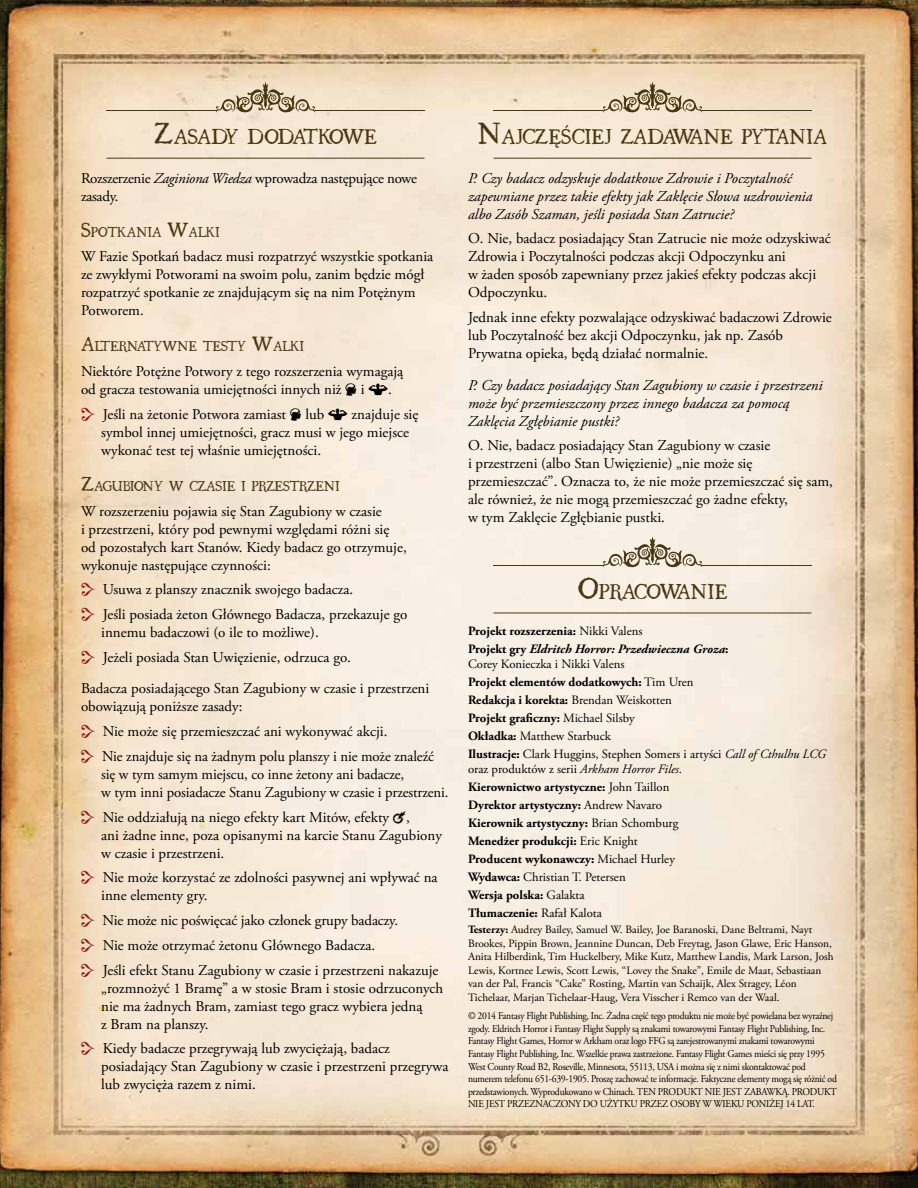
<style>
.page{position:relative;width:918px;height:1188px;background:#fff}
.page>*{position:absolute;margin:0;border:0;box-sizing:border-box;transform-origin:0 0}
.t1{font:18.9px "Ugly Qua";letter-spacing:-.035em;color:#493712}
.t2{font:18.9px "Ugly Qua";letter-spacing:-.065em;color:#493712}
.t3{font:15px/18px "Adobe Garamond Pro";color:#000}
.t4{font:italic 15px/18px "Adobe Garamond Pro";color:#000}
.t5{font:15px/18px "Adobe Garamond Pro";letter-spacing:-.02em;color:#000}
.t6{font:700 12.75px/18px "Adobe Garamond Pro";color:#000}
.t7{font:12.75px/18px "Adobe Garamond Pro";color:#000}
.t8{font:italic 700 12.75px/18px "Adobe Garamond Pro";color:#000}
.t9{font:12.6px "Ugly Qua";letter-spacing:-.055em;color:#493712}
.t10{font:12.6px "Ugly Qua";letter-spacing:-.035em;color:#493712}
.t11{font:12.6px "Ugly Qua";color:#493712}
.t12{font:11.25px/13.5px "Adobe Garamond Pro";color:#000}
.t13{font:10.5px/12.6px "Adobe Garamond Pro";letter-spacing:-.025em;color:#000;scale:.92 1}
.s1{font-size:27px}
.s2{font-style:italic}
.s3{font-size:18px}
.s4{font-style:normal}
.s5{font-weight:400;font-style:normal}
.s6{font-weight:700}
.s7{font-weight:400}
.s8{font-weight:400;font-style:italic}
</style>
<div class="page">
<img style="left:0;top:0;width:918px;height:1188px">
<hr style="left:107px;top:158px;width:317px;height:1px;background:#493712">
<svg style="left:215px;top:82px;width:101px;height:31px;background:#ccba9f"></svg>
<hr style="left:107px;top:110px;width:110px;height:1px;background:#493712">
<hr style="left:314px;top:110px;width:110px;height:1px;background:#493712">
<hr style="left:494px;top:158px;width:317px;height:1px;background:#493712">
<hr style="left:494px;top:613px;width:317px;height:1px;background:#493712">
<svg style="left:602px;top:82px;width:101px;height:31px;background:#ccba9f"></svg>
<hr style="left:494px;top:110px;width:110px;height:1px;background:#493712">
<hr style="left:701px;top:110px;width:110px;height:1px;background:#493712">
<svg style="left:602px;top:537px;width:101px;height:30px;background:#cdc3b1"></svg>
<hr style="left:494px;top:565px;width:110px;height:1px;background:#493712">
<hr style="left:701px;top:565px;width:110px;height:1px;background:#493712">
<svg style="left:346px;top:383px;width:11px;height:13px"></svg>
<svg style="left:369px;top:383px;width:19px;height:12px"></svg>
<svg style="left:82px;top:408px;width:13px;height:13px"></svg>
<svg style="left:290px;top:408px;width:11px;height:13px"></svg>
<svg style="left:328px;top:408px;width:20px;height:12px"></svg>
<svg style="left:82px;top:583px;width:13px;height:13px"></svg>
<svg style="left:82px;top:608px;width:13px;height:13px"></svg>
<svg style="left:82px;top:651px;width:13px;height:13px"></svg>
<svg style="left:82px;top:725px;width:13px;height:13px"></svg>
<svg style="left:82px;top:750px;width:12px;height:13px"></svg>
<svg style="left:82px;top:810px;width:13px;height:14px"></svg>
<svg style="left:393px;top:810px;width:13px;height:13px"></svg>
<svg style="left:82px;top:871px;width:13px;height:13px"></svg>
<svg style="left:82px;top:914px;width:13px;height:13px"></svg>
<svg style="left:82px;top:939px;width:13px;height:13px"></svg>
<svg style="left:82px;top:963px;width:13px;height:14px"></svg>
<svg style="left:82px;top:1042px;width:13px;height:13px"></svg>
<p class="t1" style="left:154px;top:122px;width:224px"><span class="s1">Z</span>ASADY DODATKOWE</p>
<p class="t5" style="left:81px;top:169px;width:338px">Rozszerzenie <span class="s2">Zaginiona Wiedza</span> wprowadza następujące nowe zasady.</p>
<p class="t11" style="left:81px;top:222px;width:140px"><span class="s3">S</span>POTKANIA <span class="s3">W</span>ALKI</p>
<p class="t3" style="left:81px;top:248px;width:354px">W Fazie Spotkań badacz musi rozpatrzyć wszystkie spotkania ze zwykłymi Potworami na swoim polu, zanim będzie mógł rozpatrzyć spotkanie ze znajdującym się na nim Potężnym Potworem.</p>
<p class="t10" style="left:81px;top:337px;width:225px"><span class="s3">A</span>LTERNATYWNE TESTY <span class="s3">W</span>ALKI</p>
<p class="t3" style="left:81px;top:363px;width:324px">Niektóre Potężne Potwory z tego rozszerzenia wymagają od gracza testowania umiejętności innych niż</p>
<p class="t3" style="left:361px;top:381px;width:5px">i</p>
<p class="t3" style="left:388px;top:381px;width:5px">.</p>
<p class="t3" style="left:101px;top:406px;width:319px;text-indent:250px">znajduje się symbol innej umiejętności, gracz musi w jego miejsce wykonać test tej właśnie umiejętności.</p>
<p class="t9" style="left:81px;top:476px;width:260px"><span class="s3">Z</span>AGUBIONY W CZASIE I PRZESTRZENI</p>
<p class="t3" style="left:81px;top:502px;width:327px">W rozszerzeniu pojawia się Stan Zagubiony w czasie<br>i przestrzeni, który pod pewnymi względami różni się od pozostałych kart Stanów. Kiedy badacz go otrzymuje, wykonuje następujące czynności:</p>
<p class="t3" style="left:103px;top:578px;width:306px;line-height:24.8px">Usuwa z planszy znacznik swojego badacza.<br>Jeśli posiada żeton Głównego Badacza, przekazuje go</p>
<p class="t3" style="left:101px;top:620px;width:251px;line-height:24.8px">innemu badaczowi (o ile to możliwe).<br>Jeżeli posiada Stan Uwięzienie, odrzuca go.</p>
<p class="t3" style="left:81px;top:680px;width:350px">Badacza posiadającego Stan Zagubiony w czasie i przestrzeni obowiązują poniższe zasady:</p>
<p class="t3" style="left:102px;top:719px;width:333px;line-height:24.8px">Nie może się przemieszczać ani wykonywać akcji.<br>Nie znajduje się na żadnym polu planszy i nie może znaleźć</p>
<p class="t3" style="left:101px;top:766px;width:349px">się w tym samym miejscu, co inne żetony ani badacze,<br>w tym inni posiadacze Stanu Zagubiony w czasie i przestrzeni.</p>
<p class="t3" style="left:101px;top:808px;width:342px">Nie oddziałują na niego efekty kart Mitów, efekty ,<br>ani żadne inne, poza opisanymi na karcie Stanu Zagubiony w czasie i przestrzeni.</p>
<p class="t3" style="left:101px;top:869px;width:338px">Nie może korzystać ze zdolności pasywnej ani wpływać na inne elementy gry.</p>
<p class="t3" style="left:102px;top:908px;width:338px;line-height:24.8px">Nie może nic poświęcać jako członek grupy badaczy.<br>Nie może otrzymać żetonu Głównego Badacza.<br>Jeśli efekt Stanu Zagubiony w czasie i przestrzeni nakazuje</p>
<p class="t3" style="left:101px;top:979px;width:344px">„rozmnożyć 1 Bramę” a w stosie Bram i stosie odrzuconych nie ma żadnych Bram, zamiast tego gracz wybiera jedną<br>z Bram na planszy.</p>
<p class="t3" style="left:101px;top:1040px;width:349px">Kiedy badacze przegrywają lub zwyciężają, badacz posiadający Stan Zagubiony w czasie i przestrzeni przegrywa lub zwycięża razem z nimi.</p>
<p class="t3" style="left:103px;top:406px;width:185px">Jeśli na żetonie Potwora zamiast</p>
<p class="t3" style="left:306px;top:406px;width:20px">lub</p>
<p class="t1" style="left:478px;top:122px;width:351px"><span class="s1">N</span>AJCZĘŚCIEJ ZADAWANE PYTANIA</p>
<p class="t4" style="left:468px;top:169px;width:346px">P. Czy badacz odzyskuje dodatkowe Zdrowie i Poczytalność zapewniane przez takie efekty jak Zaklęcie Słowa uzdrowienia albo Zasób Szaman, jeśli posiada Stan Zatrucie?</p>
<p class="t3" style="left:468px;top:230px;width:364px">O. Nie, badacz posiadający Stan Zatrucie nie może odzyskiwać Zdrowia i Poczytalności podczas akcji Odpoczynku ani<br>w żaden sposób zapewniany przez jakieś efekty podczas akcji Odpoczynku.</p>
<p class="t3" style="left:468px;top:309px;width:365px">Jednak inne efekty pozwalające odzyskiwać badaczowi Zdrowie lub Poczytalność bez akcji Odpoczynku, jak np. Zasób<br>Prywatna opieka, będą działać normalnie.</p>
<p class="t4" style="left:468px;top:376px;width:356px">P. Czy badacz posiadający Stan Zagubiony w czasie i przestrzeni może być przemieszczony przez innego badacza za pomocą<br>Zaklęcia Zgłębianie pustki?</p>
<p class="t3" style="left:468px;top:437px;width:367px">O. Nie, badacz posiadający Stan Zagubiony w czasie<br>i przestrzeni (albo Stan Uwięzienie) „nie może się przemieszczać”. Oznacza to, że nie może przemieszczać się sam, ale również, że nie mogą przemieszczać go żadne efekty,<br>w tym Zaklęcie Zgłębianie pustki.</p>
<p class="t2" style="left:577px;top:577px;width:151px"><span class="s1">O</span>PRACOWANIE</p>
<p class="t8" style="left:468px;top:622px;width:262px"><span class="s4">Projekt rozszerzenia:</span> <span class="s5">Nikki Valens<br></span><span class="s4">Projekt gry</span> Eldritch Horror: Przedwieczna Groza<span class="s4">:</span></p>
<p class="t7" style="left:468px;top:655px;width:360px">Corey Konieczka i Nikki Valens<br><span class="s6">Projekt elementów dodatkowych:</span> Tim Uren<br><span class="s6">Redakcja i korekta:</span> Brendan Weiskotten<br><span class="s6">Projekt graficzny:</span> Michael Silsby<br><span class="s6">Okładka:</span> Matthew Starbuck<br><span class="s6">Ilustracje:</span> Clark Huggins, Stephen Somers i artyści <span class="s2">Call of Cthulhu LCG</span></p>
<p class="t6" style="left:468px;top:760px;width:216px"><span class="s7">oraz produktów z serii</span> <span class="s8">Arkham Horror Files</span><span class="s7">.<br></span>Kierownictwo artystyczne: <span class="s7">John Taillon </span>Dyrektor artystyczny: <span class="s7">Andrew Navaro </span>Kierownik artystyczny: <span class="s7">Brian Schomburg </span>Menedżer produkcji: <span class="s7">Eric Knight </span>Producent wykonawczy: <span class="s7">Michael Hurley </span>Wydawca: <span class="s7">Christian T. Petersen<br></span>Wersja polska: <span class="s7">Galakta<br></span>Tłumaczenie: <span class="s7">Rafał Kalota</span></p>
<p class="t12" style="left:468px;top:924px;width:367px"><span class="s6">Testerzy:</span> Audrey Bailey, Samuel W. Bailey, Joe Baranoski, Dane Beltrami, Nayt Brookes, Pippin Brown, Jeannine Duncan, Deb Freytag, Jason Glawe, Eric Hanson, Anita Hilberdink, Tim Huckelbery, Mike Kutz, Matthew Landis, Mark Larson, Josh Lewis, Kortnee Lewis, Scott Lewis, “Lovey the Snake”, Emile de Maat, Sebastiaan van der Pal, Francis “Cake” Rosting, Martin van Schaijk, Alex Stragey, Léon Tichelaar, Marjan Tichelaar-Haug, Vera Visscher i Remco van der Waal.</p>
<p class="t13" style="left:468px;top:1010px;width:403px">© 2014 Fantasy Flight Publishing, Inc. Żadna część tego produktu nie może być powielana bez wyraźnej zgody. Eldritch Horror i Fantasy Flight Supply są znakami towarowymi Fantasy Flight Publishing, Inc.<br>Fantasy Flight Games, Horror w Arkham oraz logo FFG są zarejestrowanymi znakami towarowymi Fantasy Flight Publishing, Inc. Wszelkie prawa zastrzeżone. Fantasy Flight Games mieści się przy 1995<br>West County Road B2, Roseville, Minnesota, 55113, USA i można się z nimi skontaktować pod numerem telefonu 651-639-1905. Proszę zachować te informacje. Faktyczne elementy mogą się różnić od przedstawionych. Wyprodukowano w Chinach. TEN PRODUKT NIE JEST ZABAWKĄ. PRODUKT NIE JEST PRZEZNACZONY DO UŻYTKU PRZEZ OSOBY W WIEKU PONIŻEJ 14 LAT.</p>
</div>
